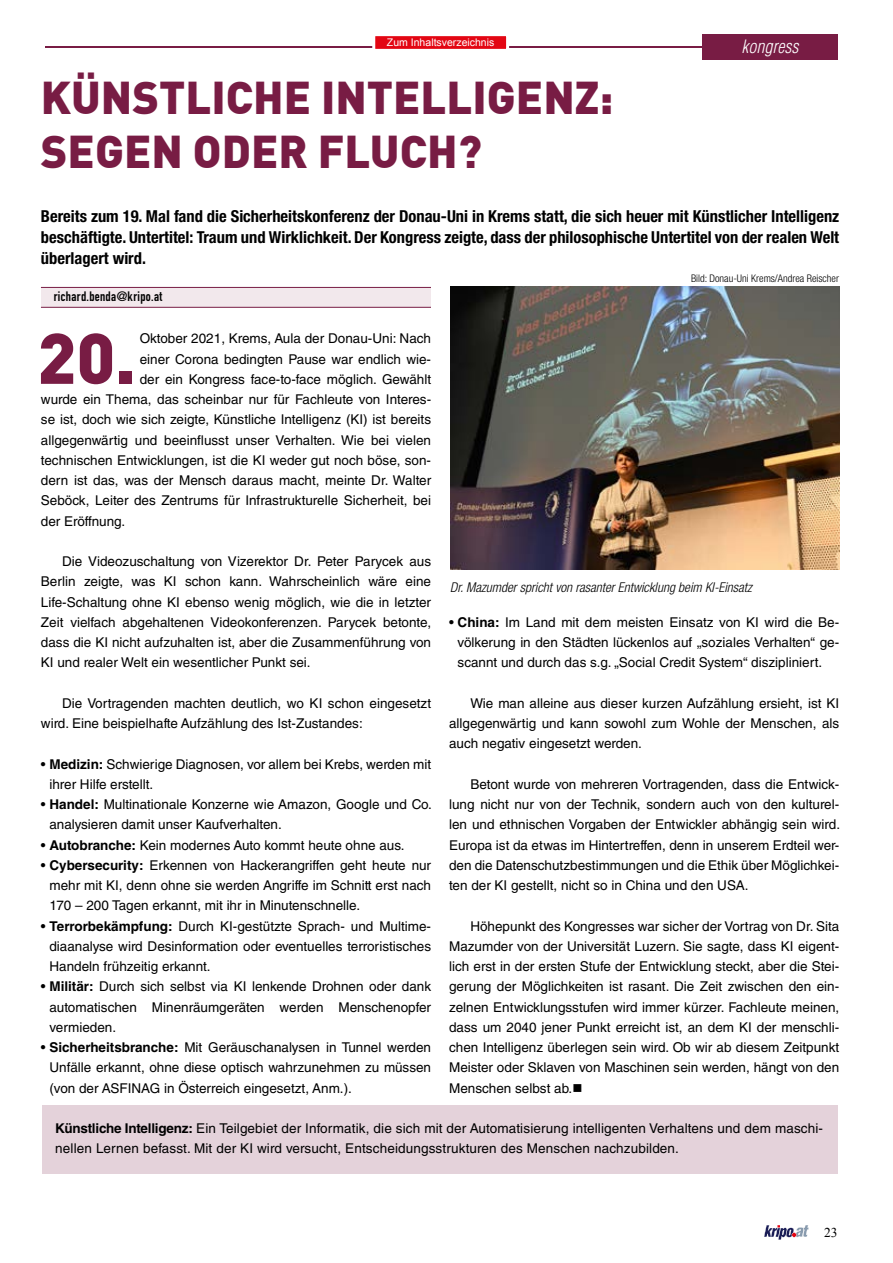
<style>
.page{position:relative;width:893px;height:1263px;background:#fff}
.page>*{position:absolute;margin:0;border:0;box-sizing:border-box;transform-origin:0 0}
.t1{font:900 70.35px "DIN";color:#781c44}
.t2{font:900 45px/54px "DIN";color:#781c44}
.t3{font:italic 300 condensed 18px "Helvetica LT Std";color:#fff}
.t4{font:700 condensed 16.5px/21px "Helvetica Neue LT Std";color:#000;text-align:justify}
.t5{font:13.5px/20.2px "Helvetica LT Std";color:#000;text-align:justify}
.t6{font:italic 300 condensed 13.5px "Helvetica Neue LT Std";color:#000}
.t7{font:700 13.5px "DIN Condensed";letter-spacing:.02em;color:#000}
.t8{font:13.5px "Times New Roman";color:#000}
.t9{font:300 condensed 10.5px "Helvetica Neue LT Std";color:#000}
.t10{font:10.5px "Arial";color:#fff}
.s1{font-weight:700}
</style>
<div class="page">
<svg style="left:764px;top:1225px;width:45px;height:15px"></svg>
<div style="left:41px;top:287px;width:798px;height:20px;background:#f2e8ec"></div>
<hr style="left:41px;top:307px;width:798px;height:1px;background:#781c44">
<hr style="left:41px;top:287px;width:798px;height:1px;background:#781c44">
<div style="left:43px;top:1106px;width:795px;height:68px;background:#e4d2da"></div>
<div style="left:431px;top:267px;width:80px;height:56px;background:#fff"></div>
<img style="left:451px;top:287px;width:388px;height:282px">
<hr style="left:45px;top:46px;width:793px;height:1px;background:#781c44">
<div style="left:702px;top:34px;width:136px;height:26px;background:#781c44"></div>
<div style="left:374px;top:35px;width:134px;height:15px;background:#e30613"></div>
<div style="left:372px;top:33px;width:137px;height:19px;border:3px solid #fff"></div>
<p class="t10" style="left:387px;top:36px;width:109px">Zum Inhaltsverzeichnis</p>
<h2 class="t2" style="left:41px;top:69px;width:574px">KÜNSTLICHE INTELLIGENZ:<br>SEGEN ODER FLUCH?</h2>
<h3 class="t3" style="left:741px;top:35px;width:58px">kongress</h3>
<p class="t4" style="left:41px;top:205px;width:800px">Bereits zum 19. Mal fand die Sicherheitskonferenz der Donau-Uni in Krems statt, die sich heuer mit Künstlicher Intelligenz beschäftigte. Untertitel: Traum und Wirklichkeit. Der Kongress zeigte, dass der philosophische Untertitel von der realen Welt überlagert wird.</p>
<p class="t7" style="left:54px;top:287px;width:110px">richard.benda@kripo.at</p>
<h1 class="t1" style="left:37px;top:311px;width:100px">20.</h1>
<p class="t5" style="left:140px;top:328px;width:293px">Oktober 2021, Krems, Aula der Donau-Uni: Nach</p>
<p class="t9" style="left:691px;top:273px;width:149px">Bild: Donau-Uni Krems/Andrea Reischer</p>
<p class="t5" style="left:140px;top:349px;width:293px">einer Corona bedingten Pause war endlich wie-</p>
<p class="t5" style="left:140px;top:369px;width:293px">der ein Kongress face-to-face möglich. Gewählt</p>
<p class="t5" style="left:41px;top:389px;width:392px">wurde ein Thema, das scheinbar nur für Fachleute von Interes-</p>
<p class="t5" style="left:41px;top:409px;width:392px">se ist, doch wie sich zeigte, Künstliche Intelligenz (KI) ist bereits</p>
<p class="t5" style="left:41px;top:430px;width:392px">allgegenwärtig und beeinflusst unser Verhalten. Wie bei vielen</p>
<p class="t5" style="left:41px;top:450px;width:392px">technischen Entwicklungen, ist die KI weder gut noch böse, son-</p>
<p class="t5" style="left:41px;top:470px;width:392px">dern ist das, was der Mensch daraus macht, meinte Dr. Walter</p>
<p class="t5" style="left:41px;top:490px;width:392px">Seböck, Leiter des Zentrums für Infrastrukturelle Sicherheit, bei</p>
<p class="t5" style="left:41px;top:511px;width:86px">der Eröffnung.</p>
<p class="t5" style="left:41px;top:551px;width:392px;text-indent:21px">Die Videozuschaltung von Vizerektor Dr. Peter Parycek aus Berlin zeigte, was KI schon kann. Wahrscheinlich wäre eine Life-Schaltung ohne KI ebenso wenig möglich, wie die in letzter Zeit vielfach abgehaltenen Videokonferenzen. Parycek betonte, dass die KI nicht aufzuhalten ist, aber die Zusammenführung von KI und realer Welt ein wesentlicher Punkt sei.</p>
<p class="t5" style="left:41px;top:693px;width:392px;text-indent:21px">Die Vortragenden machten deutlich, wo KI schon eingesetzt wird. Eine beispielhafte Aufzählung des Ist-Zustandes:</p>
<p class="t5" style="left:49px;top:754px;width:383px;text-indent:-8px">• <span class="s1">Medizin:</span> Schwierige Diagnosen, vor allem bei Krebs, werden mit ihrer Hilfe erstellt.</p>
<p class="t5" style="left:49px;top:794px;width:384px;text-indent:-8px">• <span class="s1">Handel:</span> Multinationale Konzerne wie Amazon, Google und Co. analysieren damit unser Kaufverhalten.</p>
<p class="t5" style="left:41px;top:835px;width:365px">• <span class="s1">Autobranche:</span> Kein modernes Auto kommt heute ohne aus.</p>
<p class="t5" style="left:49px;top:855px;width:383px;text-indent:-8px">• <span class="s1">Cybersecurity:</span> Erkennen von Hackerangriffen geht heute nur mehr mit KI, denn ohne sie werden Angriffe im Schnitt erst nach 170 – 200 Tagen erkannt, mit ihr in Minutenschnelle.</p>
<p class="t5" style="left:49px;top:916px;width:383px;text-indent:-8px">• <span class="s1">Terrorbekämpfung:</span> Durch KI-gestützte Sprach- und Multime&shy;diaanalyse wird Desinformation oder eventuelles terroristisches Handeln frühzeitig erkannt.</p>
<p class="t5" style="left:49px;top:976px;width:383px;text-indent:-8px">• <span class="s1">Militär:</span> Durch sich selbst via KI lenkende Drohnen oder dank automatischen Minenräumgeräten werden Menschenopfer vermieden.</p>
<p class="t5" style="left:49px;top:1037px;width:383px;text-indent:-8px">• <span class="s1">Sicherheitsbranche:</span> Mit Geräuschanalysen in Tunnel werden Unfälle erkannt, ohne diese optisch wahrzunehmen zu müssen (von der ASFINAG in Österreich eingesetzt, Anm.).</p>
<p class="t6" style="left:450px;top:579px;width:303px">Dr. Mazumder spricht von rasanter Entwicklung beim KI-Einsatz</p>
<p class="t5" style="left:458px;top:612px;width:383px;text-indent:-8px">• <span class="s1">China:</span> Im Land mit dem meisten Einsatz von KI wird die Be&shy;völkerung in den Städten lückenlos auf „soziales Verhalten“ ge&shy;scannt und durch das s.g. „Social Credit System“ diszipliniert.</p>
<p class="t5" style="left:449px;top:693px;width:392px;text-indent:21px">Wie man alleine aus dieser kurzen Aufzählung ersieht, ist KI allgegenwärtig und kann sowohl zum Wohle der Menschen, als auch negativ eingesetzt werden.</p>
<p class="t5" style="left:449px;top:774px;width:392px;text-indent:21px">Betont wurde von mehreren Vortragenden, dass die Entwick&shy;lung nicht nur von der Technik, sondern auch von den kulturel&shy;len und ethnischen Vorgaben der Entwickler abhängig sein wird.<br>Europa ist da etwas im Hintertreffen, denn in unserem Erdteil wer&shy;den die Datenschutzbestimmungen und die Ethik über Möglichkei&shy;ten der KI gestellt, nicht so in China und den USA.</p>
<p class="t5" style="left:449px;top:916px;width:392px;text-indent:21px">Höhepunkt des Kongresses war sicher der Vortrag von Dr. Sita Mazumder von der Universität Luzern. Sie sagte, dass KI eigent&shy;lich erst in der ersten Stufe der Entwicklung steckt, aber die Stei&shy;gerung der Möglichkeiten ist rasant. Die Zeit zwischen den ein&shy;zelnen Entwicklungsstufen wird immer kürzer. Fachleute meinen, dass um 2040 jener Punkt erreicht ist, an dem KI der menschli&shy;chen Intelligenz überlegen sein wird. Ob wir ab diesem Zeitpunkt Meister oder Sklaven von Maschinen sein werden, hängt von den Menschen selbst ab.■</p>
<p class="t5" style="left:55px;top:1118px;width:769px"><span class="s1">Künstliche Intelligenz:</span> Ein Teilgebiet der Informatik, die sich mit der Automatisierung intelligenten Verhaltens und dem maschi&shy;nellen Lernen befasst. Mit der KI wird versucht, Entscheidungsstrukturen des Menschen nachzubilden.</p>
<p class="t8" style="left:824px;top:1223px;width:15px">23</p>
</div>
